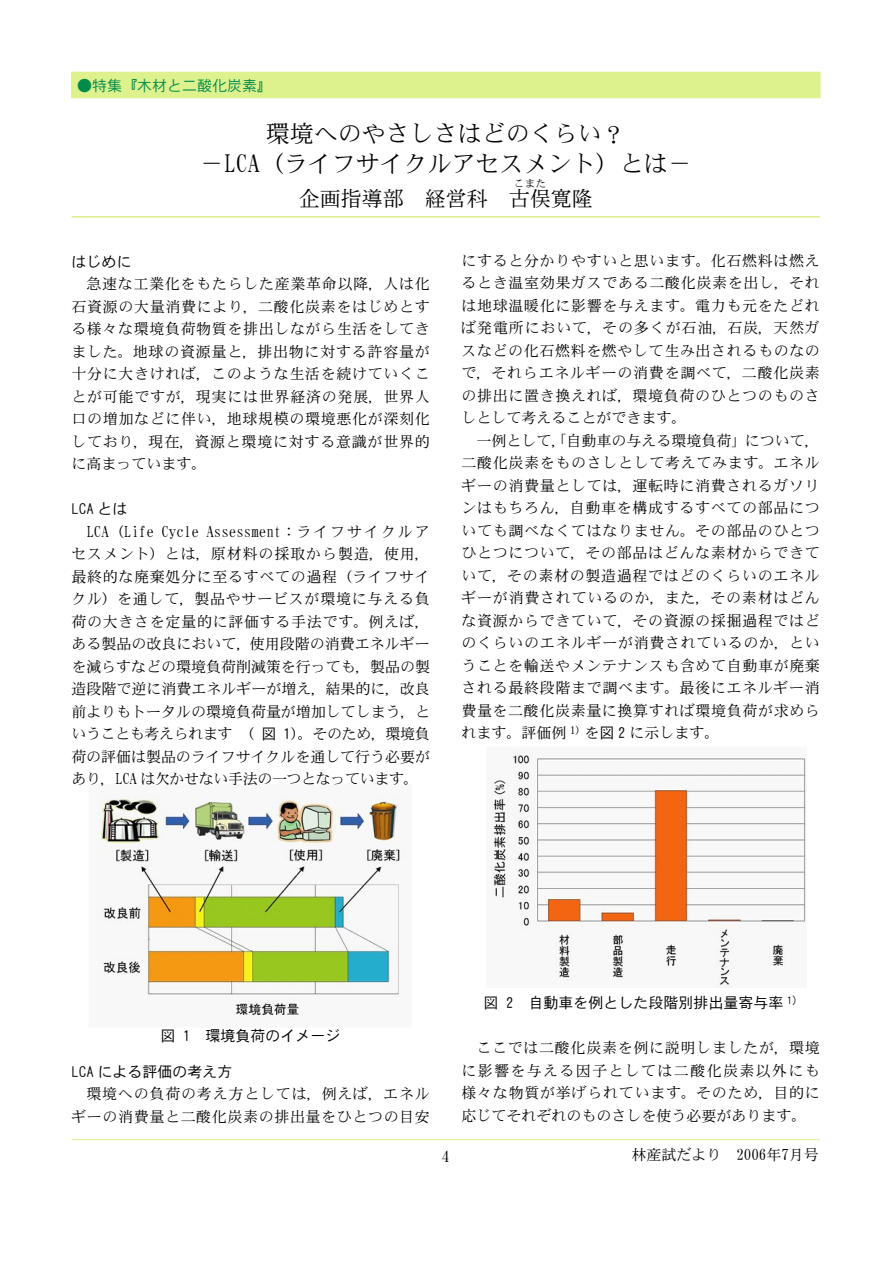
<style>
.page{position:relative;width:893px;height:1263px;background:#fff}
.page>*{position:absolute;margin:0;border:0;box-sizing:border-box;transform-origin:0 0}
.t1{font:24px/30px "DFHS Mincho W3 WIN RKSJ H";color:#000;text-align:center}
.t2{font:21px "DFHS Mincho W3 WIN RKSJ H";color:#000}
.t3{font:15px/22.5px "DFHS Mincho W3 WIN RKSJ H";letter-spacing:.045em;color:#000;text-align:justify}
.t4{font:15px "DFHS Gothic W3 WIN RKSJ H";color:#000}
.t5{font:15px "DFHS Mincho W3 WIN RKSJ H";color:#000}
.t6{font:15px "DFHS Gothic W3 WIN RKSJ H";color:#018b4b}
.t7{font:10.5px "DFHS Mincho W3 WIN RKSJ H";color:#000}
.s1{font-family:"DFHS Gothic W3 WIN RKSJ H"}
</style>
<div class="page">
<img style="left:99px;top:795px;width:301px;height:222px">
<img style="left:492px;top:752px;width:315px;height:235px">
<div style="left:72px;top:72px;width:748px;height:26px;background:#ddf18d"></div>
<svg style="left:71px;top:216px;width:749px;height:2px"></svg>
<svg style="left:71px;top:1139px;width:749px;height:2px"></svg>
<p class="t6" style="left:77px;top:78px;width:197px">●特集『木材と二酸化炭素』</p>
<h1 class="t1" style="left:200px;top:118px;width:493px">環境へのやさしさはどのくらい？<br>－LCA（ライフサイクルアセスメント）とは－</h1>
<h2 class="t2" style="left:299px;top:188px;width:295px">企画指導部 経営科　古俣寛隆</h2>
<p class="t7" style="left:514px;top:178px;width:34px">こまた</p>
<p class="t4" style="left:71px;top:254px;width:61px">はじめに</p>
<p class="t3" style="left:71px;top:273px;width:360px">　急速な工業化をもたらした産業革命以降，人は化石資源の大量消費により，二酸化炭素をはじめとする様々な環境負荷物質を排出しながら生活をしてきました。地球の資源量と，排出物に対する許容量が十分に大きければ，このような生活を続けていくことが可能ですが，現実には世界経済の発展，世界人口の増加などに伴い，地球規模の環境悪化が深刻化しており，現在，資源と環境に対する意識が世界的に高まっています。</p>
<p class="t4" style="left:71px;top:501px;width:58px">LCA とは</p>
<p class="t3" style="left:71px;top:520px;width:360px">　LCA (Life Cycle Assessment：ライフサイクルアセスメント）とは，原材料の採取から製造，使用，最終的な廃棄処分に至るすべての過程（ライフサイクル）を通して，製品やサービスが環境に与える負荷の大きさを定量的に評価する手法です。例えば，ある製品の改良において，使用段階の消費エネルギーを減らすなどの環境負荷削減策を行っても，製品の製造段階で逆に消費エネルギーが増え，結果的に，改良前よりもトータルの環境負荷量が増加してしまう，ということも考えられます　( <span class="s1">図 1</span>)。そのため，環境負荷の評価は製品のライフサイクルを通して行う必要があり，LCA は欠かせない手法の一つとなっています。</p>
<p class="t3" style="left:461px;top:249px;width:360px;text-align:left">にすると分かりやすいと思います。化石燃料は燃えるとき温室効果ガスである二酸化炭素を出し，それは地球温暖化に影響を与えます。電力も元をたどれば発電所において，その多くが石油，石炭，天然ガスなどの化石燃料を燃やして生み出されるものなので，それらエネルギーの消費を調べて，二酸化炭素の排出に置き換えれば，環境負荷のひとつのものさしとして考えることができます。<br>　一例として，「自動車の与える環境負荷」について，二酸化炭素をものさしとして考えてみます。エネルギーの消費量としては，運転時に消費されるガソリンはもちろん，自動車を構成するすべての部品についても調べなくてはなりません。その部品のひとつひとつについて，その部品はどんな素材からできていて，その素材の製造過程ではどのくらいのエネルギーが消費されているのか，また，その素材はどんな資源からできていて，その資源の採掘過程ではどのくらいのエネルギーが消費されているのか，ということを輸送やメンテナンスも含めて自動車が廃棄される最終段階まで調べます。最後にエネルギー消費量を二酸化炭素量に換算すれば環境負荷が求められます。評価例 <sup>1)</sup> を<span class="s1">図 2</span> に示します。</p>
<p class="t4" style="left:161px;top:1028px;width:181px">図 1　環境負荷のイメージ</p>
<p class="t4" style="left:71px;top:1064px;width:163px">LCA による評価の考え方</p>
<p class="t3" style="left:71px;top:1083px;width:360px">　環境への負荷の考え方としては，例えば，エネルギーの消費量と二酸化炭素の排出量をひとつの目安</p>
<p class="t4" style="left:483px;top:995px;width:316px">図 2　自動車を例とした段階別排出量寄与率 <sup>1)</sup></p>
<p class="t3" style="left:461px;top:1037px;width:360px">　ここでは二酸化炭素を例に説明しましたが，環境に影響を与える因子としては二酸化炭素以外にも様々な物質が挙げられています。そのため，目的に応じてそれぞれのものさしを使う必要があります。</p>
<p class="t3" style="left:442px;top:1145px;width:9px">4</p>
<p class="t5" style="left:631px;top:1147px;width:189px">林産試だより　2006年7月号</p>
</div>
